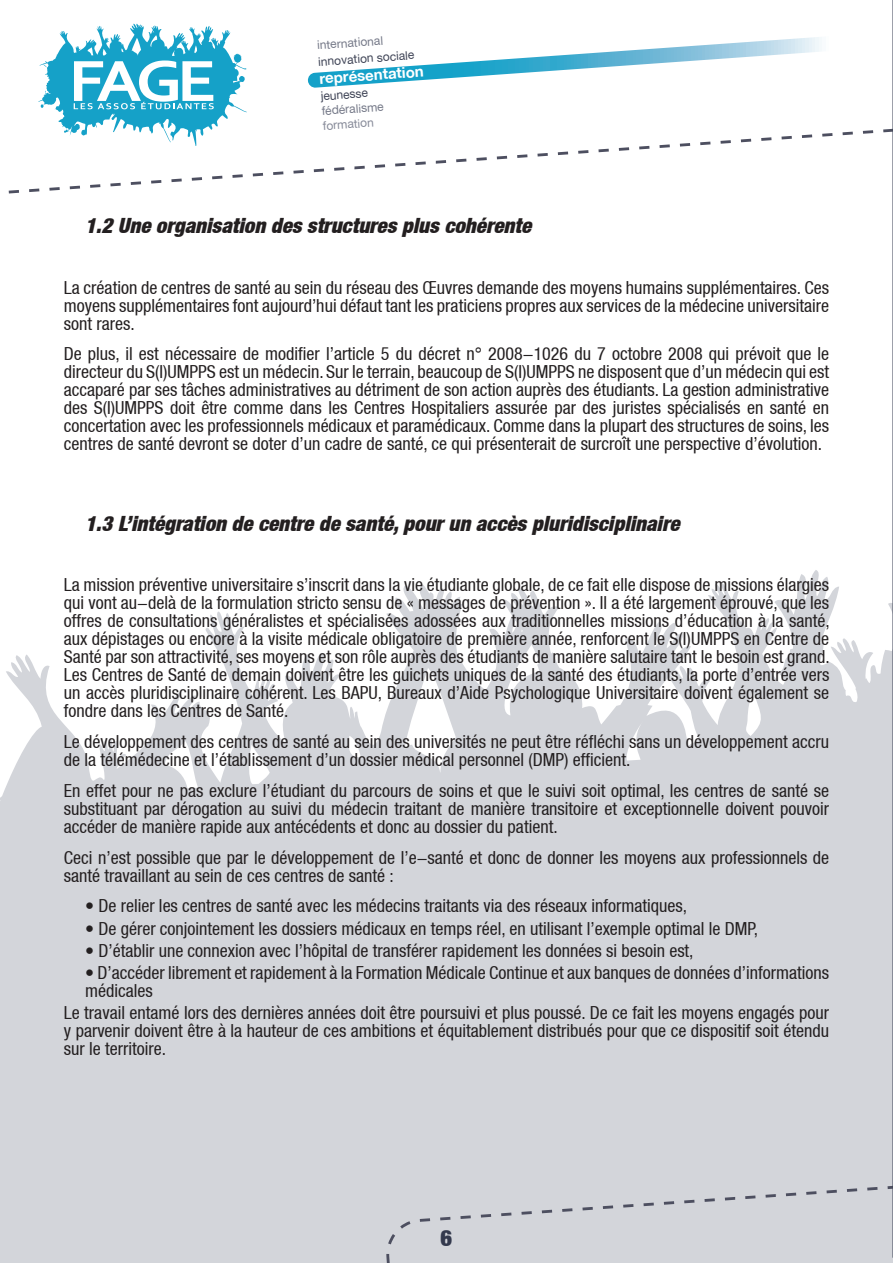
<style>
.page{position:relative;width:893px;height:1263px;background:#fff}
.page>*{position:absolute;margin:0;border:0;box-sizing:border-box;transform-origin:0 0}
.t1{font:900 condensed 22.5px "Helvetica Neue LT";color:#33394d}
.t2{font:italic 900 condensed 21px "Helvetica Neue LT";color:#231f20}
.t3{font:condensed 18px/18px "Helvetica Neue LT";color:#231f20;text-align:justify}
.t4{font:700 15px "Helvetica Neue LT";color:#fff}
.t5{font:12px "Helvetica Neue LT";color:#404557}
.t6{font:12px "Helvetica Neue LT";color:#767a89}
.t7{font:12px "Helvetica Neue LT";color:#878b99}
</style>
<div class="page">
<svg style="left:0;top:570px;width:892px;height:388px;fill:#d3d5da"></svg>
<div style="left:0;top:958px;width:893px;height:305px;background:#d3d5da"></div>
<svg style="left:8px;top:23px;width:884px;height:171px"></svg>
<svg style="left:386px;top:1186px;width:506px;height:77px"></svg>
<svg style="left:38px;top:24px;width:209px;height:122px"></svg>
<hr style="left:892px;top:0;width:1px;height:1258px;background:#3f4558">
<p class="t6" style="left:317px;top:38px;width:67px;rotate:-4deg">international</p>
<p class="t5" style="left:318px;top:54px;width:98px;rotate:-4deg">innovation sociale</p>
<p class="t4" style="left:319px;top:69px;width:106px;rotate:-4deg">représentation</p>
<p class="t5" style="left:320px;top:89px;width:49px;rotate:-4deg">jeunesse</p>
<p class="t6" style="left:321px;top:104px;width:64px;rotate:-4deg">fédéralisme</p>
<p class="t7" style="left:322px;top:119px;width:53px;rotate:-4deg">formation</p>
<p class="t2" style="left:85px;top:213px;width:448px">1.2 Une organisation des structures plus cohérente</p>
<p class="t3" style="left:64px;top:278px;width:767px">La création de centres de santé au sein du réseau des Œuvres demande des moyens humains supplémentaires. Ces moyens supplémentaires font aujourd’hui défaut tant les praticiens propres aux services de la médecine universitaire sont rares.</p>
<p class="t3" style="left:64px;top:345px;width:767px">De plus, il est nécessaire de modifier l’article 5 du décret n° 2008-1026 du 7 octobre 2008 qui prévoit que le directeur du S(I)UMPPS est un médecin. Sur le terrain, beaucoup de S(I)UMPPS ne disposent que d’un médecin qui est accaparé par ses tâches administratives au détriment de son action auprès des étudiants. La gestion administrative des S(I)UMPPS doit être comme dans les Centres Hospitaliers assurée par des juristes spécialisés en santé en concertation avec les professionnels médicaux et paramédicaux. Comme dans la plupart des structures de soins, les centres de santé devront se doter d’un cadre de santé, ce qui présenterait de surcroît une perspective d’évolution.</p>
<p class="t2" style="left:85px;top:510px;width:596px">1.3 L’intégration de centre de santé, pour un accès pluridisciplinaire</p>
<p class="t3" style="left:64px;top:576px;width:768px">La mission préventive universitaire s’inscrit dans la vie étudiante globale, de ce fait elle dispose de missions élargies qui vont au-delà de la formulation stricto sensu de « messages de prévention ». Il a été largement éprouvé, que les offres de consultations généralistes et spécialisées adossées aux traditionnelles missions d’éducation à la santé, aux dépistages ou encore à la visite médicale obligatoire de première année, renforcent le S(I)UMPPS en Centre de Santé par son attractivité, ses moyens et son rôle auprès des étudiants de manière salutaire tant le besoin est grand.<br>Les Centres de Santé de demain doivent être les guichets uniques de la santé des étudiants, la porte d’entrée vers un accès pluridisciplinaire cohérent. Les BAPU, Bureaux d’Aide Psychologique Universitaire doivent également se fondre dans les Centres de Santé.</p>
<p class="t3" style="left:64px;top:733px;width:767px">Le développement des centres de santé au sein des universités ne peut être réfléchi sans un développement accru de la télémédecine et l’établissement d’un dossier médical personnel (DMP) efficient.</p>
<p class="t3" style="left:64px;top:781px;width:767px">En effet pour ne pas exclure l’étudiant du parcours de soins et que le suivi soit optimal, les centres de santé se substituant par dérogation au suivi du médecin traitant de manière transitoire et exceptionnelle doivent pouvoir accéder de manière rapide aux antécédents et donc au dossier du patient.</p>
<p class="t3" style="left:64px;top:848px;width:767px">Ceci n’est possible que par le développement de l’e-santé et donc de donner les moyens aux professionnels de santé travaillant au sein de ces centres de santé :</p>
<p class="t3" style="left:85px;top:897px;width:604px">• De relier les centres de santé avec les médecins traitants via des réseaux informatiques,</p>
<p class="t3" style="left:85px;top:919px;width:675px">• De gérer conjointement les dossiers médicaux en temps réel, en utilisant l’exemple optimal le DMP,</p>
<p class="t3" style="left:85px;top:941px;width:610px">• D’établir une connexion avec l’hôpital de transférer rapidement les données si besoin est,</p>
<p class="t3" style="left:85px;top:964px;width:746px">• D’accéder librement et rapidement à la Formation Médicale Continue et aux banques de données d’informations médicales</p>
<p class="t3" style="left:64px;top:1004px;width:767px">Le travail entamé lors des dernières années doit être poursuivi et plus poussé. De ce fait les moyens engagés pour y parvenir doivent être à la hauteur de ces ambitions et équitablement distribués pour que ce dispositif soit étendu sur le territoire.</p>
<p class="t1" style="left:441px;top:1224px;width:13px">6</p>
</div>
